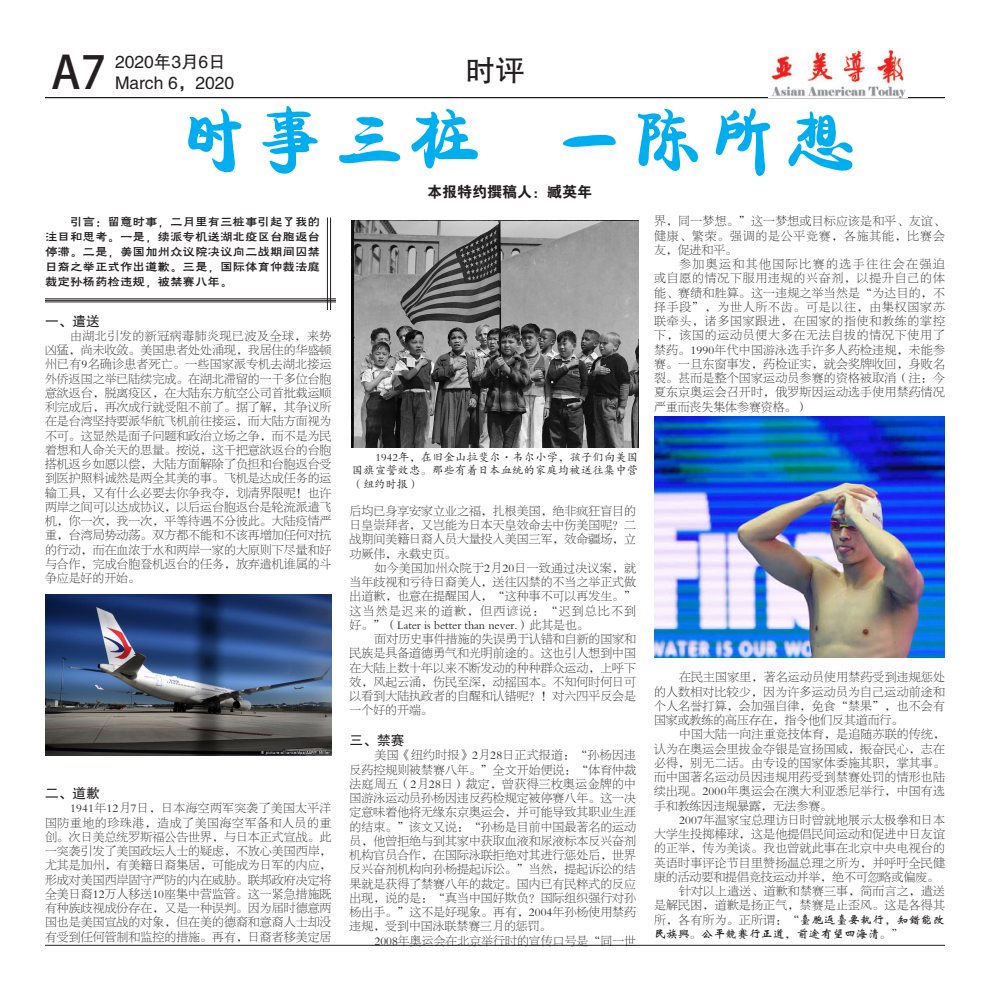
<style>
.page{position:relative;width:990px;height:990px;background:#fff}
.page>*{position:absolute;margin:0;border:0;box-sizing:border-box;transform-origin:0 0}
.t1{font:75px "FZKANGJW GB1 0";letter-spacing:.025em;color:#00aeef}
.t2{font:45px "Adobe Heiti Std";color:#231f20}
.t3{font:30px "FZHTJW GB1 0";color:#231f20}
.t4{font:17.5px "FZHTFW GB1 0";color:#231f20}
.t5{font:15px "FZDHTJW GB1 0";color:#231f20}
.t6{font:13.75px "FZHTJW GB1 0";color:#231f20}
.t7{font:12.5px/15px "FZHLJW GB1 0";color:#231f20;text-align:justify}
.t8{font:11.88px/14.2px "FZBSJW GB1 0";letter-spacing:.005em;color:#231f20;text-align:justify}
.t9{font:11.25px/13.5px "FZKTJW GB1 0";letter-spacing:.02em;color:#231f20;text-align:justify}
.s1{font-family:"FZWBFW GB1 0"}
</style>
<div class="page">
<hr style="left:45px;top:97px;width:900px;height:1px;background:#231f20">
<hr style="left:45px;top:945px;width:900px;height:1px;background:#231f20">
<img style="left:771px;top:49px;width:135px;height:48px">
<hr style="left:45px;top:298px;width:291px;height:1px;background:#231f20">
<hr style="left:45px;top:300px;width:291px;height:1px;background:#231f20">
<hr style="left:45px;top:302px;width:291px;height:1px;background:#231f20">
<hr style="left:330px;top:218px;width:1px;height:92px;background:#231f20">
<hr style="left:327px;top:218px;width:1px;height:92px;background:#231f20">
<img style="left:45px;top:594px;width:287px;height:161px">
<img style="left:352px;top:221px;width:286px;height:226px">
<img style="left:654px;top:416px;width:291px;height:242px">
<p class="t2" style="left:51px;top:46px;width:57px">A7</p>
<p class="t4" style="left:115px;top:53px;width:112px">2020年3月6日</p>
<p class="t4" style="left:115px;top:74px;width:121px">March 6，2020</p>
<p class="t3" style="left:465px;top:54px;width:61px">时评</p>
<p class="t1" style="left:177px;top:99px;width:683px">时事三桩 一陈所想</p>
<p class="t5" style="left:427px;top:183px;width:166px">本报特约撰稿人：臧英年</p>
<p class="t7" style="left:45px;top:214px;width:276px;text-indent:25px">引言：留意时事，二月里有三桩事引起了我的注目和思考。一是，续派专机送湖北疫区台胞返台停滞。二是，美国加州众议院决议向二战期间囚禁日裔之举正式作出道歉。三是，国际体育仲裁法庭裁定孙杨药检违规，被禁赛八年。</p>
<p class="t6" style="left:45px;top:313px;width:56px">一、遣送</p>
<p class="t8" style="left:45px;top:329px;width:288px;text-indent:25px">由湖北引发的新冠病毒肺炎现已波及全球，来势凶猛，尚未收敛。美国患者处处涌现，我居住的华盛顿州已有9名确诊患者死亡。一些国家派专机去湖北接运外侨返国之举已陆续完成。在湖北滞留的一千多位台胞意欲返台，脱离疫区，在大陆东方航空公司首批载运顺利完成后，再次成行就受阻不前了。据了解，其争议所在是台湾坚持要派华航飞机前往接运，而大陆方面视为不可。这显然是面子问题和政治立场之争，而不是为民着想和人命关天的思量。按说，这千把意欲返台的台胞搭机返乡如愿以偿，大陆方面解除了负担和台胞返台受到医护照料诚然是两全其美的事。飞机是达成任务的运输工具，又有什么必要去你争我夺，划清界限呢！也许两岸之间可以达成协议，以后运台胞返台是轮流派遣飞机，你一次，我一次，平等待遇不分彼此。大陆疫情严重，台湾局势动荡。双方都不能和不该再增加任何对抗的行动，而在血浓于水和两岸一家的大原则下尽量和好与合作，完成台胞登机返台的任务，放弃遣机谁属的斗争应是好的开始。</p>
<p class="t6" style="left:45px;top:786px;width:56px">二、道歉</p>
<p class="t8" style="left:45px;top:801px;width:288px;text-indent:25px">1941年12月7日，日本海空两军突袭了美国太平洋国防重地的珍珠港，造成了美国海空军备和人员的重创。次日美总统罗斯福公告世界，与日本正式宣战。此一突袭引发了美国政坛人士的疑虑，不放心美国西岸，尤其是加州，有美籍日裔集居，可能成为日军的内应，形成对美国西岸固守严防的内在威胁。联邦政府决定将全美日裔12万人移送10座集中营监管。这一紧急措施既有种族歧视成份存在，又是一种误判。因为届时德意两国也是美国宣战的对象，但在美的德裔和意裔人士却没有受到任何管制和监控的措施。再有，日裔者移美定居</p>
<p class="t9" style="left:352px;top:450px;width:288px;text-indent:24px">1942年，在旧金山拉斐尔·韦尔小学，孩子们向美国国旗宣誓效忠。那些有着日本血统的家庭均被送往集中营（纽约时报）</p>
<p class="t8" style="left:350px;top:504px;width:288px">后均已身享安家立业之福，扎根美国，绝非疯狂盲目的日皇崇拜者，又岂能为日本天皇效命去中伤美国呢？二战期间美籍日裔人员大量投入美国三军，效命疆场，立功厥伟，永载史页。</p>
<p class="t8" style="left:350px;top:561px;width:288px;text-indent:25px">如今美国加州众院于2月20日一致通过决议案，就当年歧视和亏待日裔美人，送往囚禁的不当之举正式做出道歉，也意在提醒国人，“这种事不可以再发生。”这当然是迟来的道歉，但西谚说：“迟到总比不到好。”（Later is better than never.）此其是也。</p>
<p class="t8" style="left:350px;top:632px;width:288px;text-indent:25px">面对历史事件措施的失误勇于认错和自新的国家和民族是具备道德勇气和光明前途的。这也引人想到中国在大陆上数十年以来不断发动的种种群众运动，上呼下效，风起云涌，伤民至深，动摇国本。不知何时何日可以看到大陆执政者的自醒和认错呢？！对六四平反会是一个好的开端。</p>
<p class="t6" style="left:350px;top:733px;width:56px">三、禁赛</p>
<p class="t8" style="left:350px;top:749px;width:288px;text-indent:25px">美国《纽约时报》2月28日正式报道：“孙杨因违反药控规则被禁赛八年。”全文开始便说：“体育仲裁法庭周五（2月28日）裁定，曾获得三枚奥运金牌的中国游泳运动员孙杨因违反药检规定被停赛八年。这一决定意味着他将无缘东京奥运会，并可能导致其职业生涯的结束。”该文又说：“孙杨是目前中国最著名的运动员，他曾拒绝与到其家中获取血液和尿液标本反兴奋剂机构官员合作，在国际泳联拒绝对其进行惩处后，世界反兴奋剂机构向孙杨提起诉讼。”当然，提起诉讼的结果就是获得了禁赛八年的裁定。国内已有民粹式的反应出现，说的是：“真当中国好欺负？国际组织强行对孙杨出手。”这不是好现象。再有，2004年孙杨使用禁药违规，受到中国泳联禁赛三月的惩罚。</p>
<p class="t8" style="left:375px;top:934px;width:263px">2008年奥运会在北京举行时的宣传口号是“同一世</p>
<p class="t8" style="left:654px;top:215px;width:293px">界，同一梦想。”这一梦想或目标应该是和平、友谊、健康、繁荣。强调的是公平竞赛，各施其能，比赛会友，促进和平。</p>
<p class="t8" style="left:654px;top:257px;width:293px;text-indent:25px">参加奥运和其他国际比赛的选手往往会在强迫或自愿的情况下服用违规的兴奋剂，以提升自己的体能、赛绩和胜算。这一违规之举当然是“为达目的，不择手段”，为世人所不齿。可是以往，由集权国家苏联牵头，诸多国家跟进，在国家的指使和教练的掌控下，该国的运动员便大多在无法自拔的情况下使用了禁药。1990年代中国游泳选手许多人药检违规，未能参赛。一旦东窗事发，药检证实，就会奖牌收回，身败名裂。甚而是整个国家运动员参赛的资格被取消（注：今夏东京奥运会召开时，俄罗斯因运动选手使用禁药情况严重而丧失集体参赛资格。）</p>
<p class="t8" style="left:654px;top:671px;width:293px;text-indent:25px">在民主国家里，著名运动员使用禁药受到违规惩处的人数相对比较少，因为许多运动员为自己运动前途和个人名誉打算，会加强自律，免食“禁果”，也不会有国家或教练的高压存在，指令他们反其道而行。</p>
<p class="t8" style="left:654px;top:728px;width:293px;text-indent:25px">中国大陆一向注重竞技体育，是追随苏联的传统，认为在奥运会里拔金夺银是宣扬国威，振奋民心，志在必得，别无二话。由专设的国家体委施其职，掌其事。而中国著名运动员因违规用药受到禁赛处罚的情形也陆续出现。2000年奥运会在澳大利亚悉尼举行，中国有选手和教练因违规暴露，无法参赛。</p>
<p class="t8" style="left:654px;top:813px;width:293px;text-indent:25px">2007年温家宝总理访日时曾就地展示太极拳和日本大学生投掷棒球，这是他提倡民间运动和促进中日友谊的正举，传为美谈。我也曾就此事在北京中央电视台的英语时事评论节目里赞扬温总理之所为，并呼吁全民健康的活动要和提倡竞技运动并举，绝不可忽略或偏废。</p>
<p class="t8" style="left:654px;top:884px;width:293px;text-indent:25px">针对以上遣送、道歉和禁赛三事，简而言之，遣送是解民困，道歉是扬正气，禁赛是止歪风。这是各得其所，各有所为。正所谓：<span class="s1">“台胞返台要执行，知错能改民族兴。公平竞赛行正道，前途有望四海清。”</span></p>
</div>
